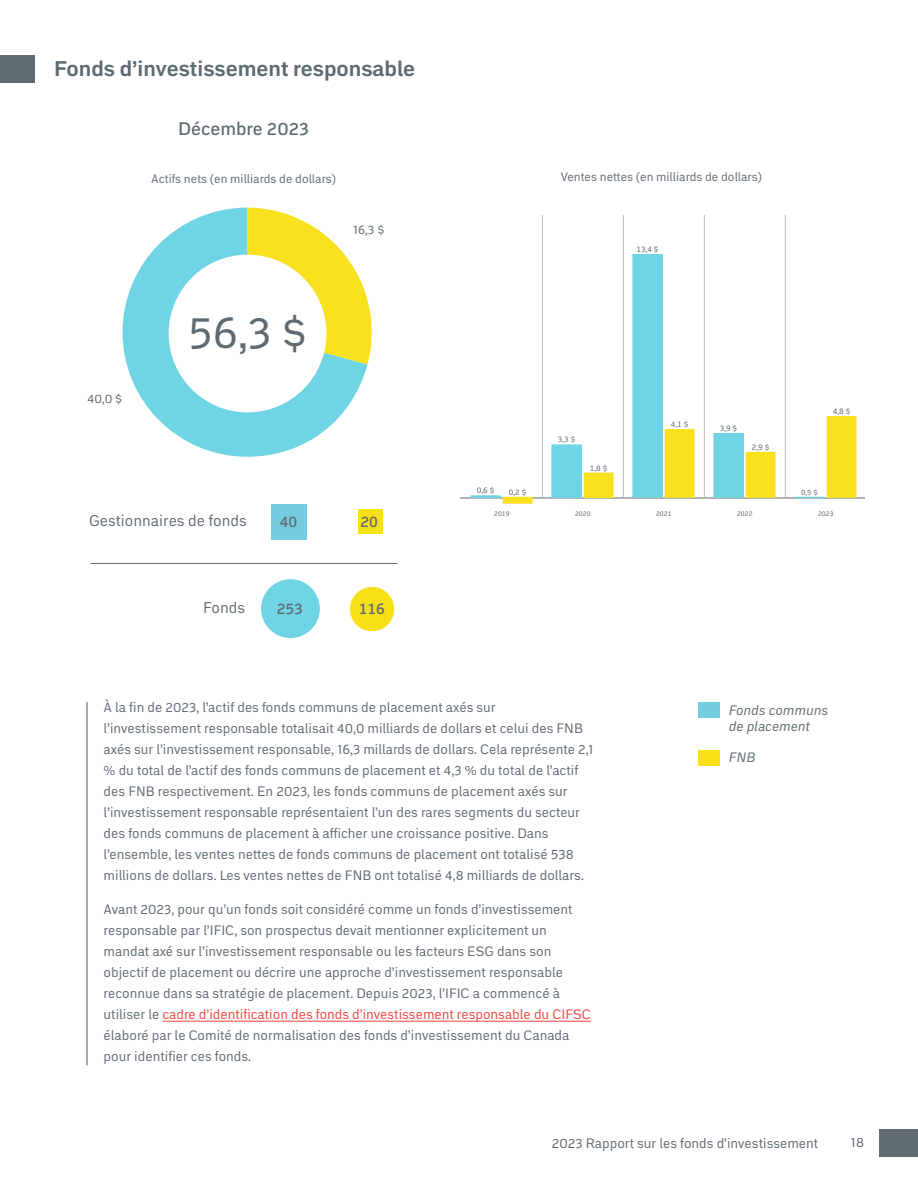
<style>
.page{position:relative;width:918px;height:1188px;background:#fff}
.page>*{position:absolute;margin:0;border:0;box-sizing:border-box;transform-origin:0 0}
.t1{font:44.4px "Embarcadero MVB Pro";color:#5e6a71}
.t2{font:700 21px "Embarcadero MVB Pro";color:#5e6a71}
.t3{font:500 18px "Embarcadero MVB Pro";color:#5e6b70}
.t4{font:15.45px "Embarcadero MVB Pro";color:#5e6b72}
.t5{font:500 15.45px "Embarcadero MVB Pro";color:#5e6a71}
.t6{font:13.5px/21px "Embarcadero MVB Pro";color:#5e6a71}
.t7{font:italic 13.5px/16.2px "Embarcadero MVB Pro";color:#5e6b70}
.t8{font:12.3px "Embarcadero MVB Pro";color:#5e6a71}
.t9{font:12px "Embarcadero MVB Pro";color:#5e6a71}
.t10{font:8.1px "Embarcadero MVB Pro";color:#5e6a71}
.t11{font:7.65px "Embarcadero MVB Pro";color:#5e6a71}
.t12{font:6.75px "Embarcadero MVB Pro";color:#5e6a71}
.s1{color:#ef433d}
</style>
<div class="page">
<div style="left:880px;top:1130px;width:38px;height:27px;background:#5e6b70"></div>
<div style="left:0;top:55px;width:35px;height:27px;background:#5e6b73"></div>
<hr style="left:86px;top:702px;width:2px;height:364px;background:#5e6a71">
<svg style="left:367px;top:298px;width:5px;height:66px"></svg>
<svg style="left:123px;top:208px;width:244px;height:249px"></svg>
<div style="left:169px;top:255px;width:157px;height:157px;background:#fff;border-radius:50%"></div>
<div style="left:271px;top:504px;width:35px;height:35px;background:#74cdde"></div>
<div style="left:350px;top:587px;width:44px;height:44px;background:#f8e016;border-radius:50%"></div>
<div style="left:358px;top:510px;width:24px;height:24px;background:#f8e016"></div>
<hr style="left:91px;top:563px;width:306px;height:1px;background:#5e6b72">
<div style="left:261px;top:579px;width:59px;height:59px;background:#6fd4e4;border-radius:50%"></div>
<hr style="left:460px;top:498px;width:405px;height:1px;background:#5e6a71">
<hr style="left:542px;top:215px;width:1px;height:283px;background:#bbbdbf">
<hr style="left:623px;top:215px;width:1px;height:283px;background:#bbbdbf">
<hr style="left:704px;top:215px;width:1px;height:283px;background:#bbbdbf">
<hr style="left:785px;top:215px;width:1px;height:283px;background:#bbbdbf">
<div style="left:471px;top:495px;width:30px;height:3px;border:1px solid #6fd4e4"></div>
<div style="left:552px;top:445px;width:29px;height:52px;background:#6fd4e4"></div>
<div style="left:552px;top:445px;width:30px;height:53px;border:1px solid #6fd4e4"></div>
<div style="left:633px;top:255px;width:29px;height:242px;background:#6fd4e4"></div>
<div style="left:633px;top:254px;width:30px;height:244px;border:1px solid #6fd4e4"></div>
<div style="left:714px;top:434px;width:29px;height:63px;background:#6fd4e4"></div>
<div style="left:713px;top:433px;width:31px;height:65px;border:1px solid #6fd4e4"></div>
<div style="left:794px;top:497px;width:31px;height:1px;border:1px solid #6fd4e4"></div>
<div style="left:503px;top:497px;width:29px;height:6px;background:#f9e11e"></div>
<div style="left:503px;top:497px;width:29px;height:7px;border:1px solid #f9e11e"></div>
<div style="left:584px;top:473px;width:29px;height:24px;background:#f9e11e"></div>
<div style="left:584px;top:473px;width:29px;height:25px;border:1px solid #f9e11e"></div>
<div style="left:665px;top:430px;width:29px;height:67px;background:#f9e11e"></div>
<div style="left:665px;top:429px;width:29px;height:69px;border:1px solid #f9e11e"></div>
<div style="left:746px;top:452px;width:29px;height:45px;background:#f9e11e"></div>
<div style="left:746px;top:452px;width:29px;height:46px;border:1px solid #f9e11e"></div>
<div style="left:827px;top:417px;width:29px;height:80px;background:#f9e11e"></div>
<div style="left:827px;top:416px;width:29px;height:82px;border:1px solid #f9e11e"></div>
<div style="left:698px;top:702px;width:22px;height:16px;background:#74cee0"></div>
<div style="left:698px;top:750px;width:22px;height:16px;background:#fae017"></div>
<hr style="left:162px;top:1021px;width:429px;height:1px;background:#ef433d">
<h2 class="t2" style="left:54px;top:54px;width:363px">Fonds d’investissement responsable</h2>
<h3 class="t3" style="left:178px;top:116px;width:132px">Décembre 2023</h3>
<p class="t9" style="left:151px;top:171px;width:187px">Actifs nets (en milliards de dollars)</p>
<p class="t8" style="left:353px;top:221px;width:33px">16,3 $</p>
<p class="t8" style="left:87px;top:390px;width:36px">40,0 $</p>
<h1 class="t1" style="left:188px;top:301px;width:121px">56,3 $</h1>
<p class="t4" style="left:89px;top:510px;width:159px">Gestionnaires de fonds</p>
<p class="t4" style="left:203px;top:597px;width:44px">Fonds</p>
<p class="t5" style="left:280px;top:510px;width:19px">40</p>
<p class="t5" style="left:361px;top:510px;width:19px">20</p>
<p class="t5" style="left:277px;top:597px;width:28px">253</p>
<p class="t5" style="left:359px;top:598px;width:28px">116</p>
<p class="t9" style="left:561px;top:169px;width:203px">Ventes nettes (en milliards de dollars)</p>
<p class="t10" style="left:636px;top:243px;width:24px">13,4 $</p>
<p class="t10" style="left:477px;top:485px;width:19px">0,6 $</p>
<p class="t10" style="left:558px;top:434px;width:19px">3,3 $</p>
<p class="t10" style="left:590px;top:462px;width:19px">1,8 $</p>
<p class="t10" style="left:671px;top:419px;width:19px">4,1 $</p>
<p class="t10" style="left:720px;top:422px;width:19px">3,9 $</p>
<p class="t10" style="left:752px;top:441px;width:19px">2,9 $</p>
<p class="t10" style="left:509px;top:487px;width:19px">0,2 $</p>
<p class="t11" style="left:801px;top:487px;width:18px">0,5 $</p>
<p class="t10" style="left:833px;top:406px;width:19px">4,8 $</p>
<p class="t12" style="left:494px;top:509px;width:17px">2019</p>
<p class="t12" style="left:575px;top:509px;width:17px">2020</p>
<p class="t12" style="left:656px;top:509px;width:17px">2021</p>
<p class="t12" style="left:737px;top:509px;width:17px">2022</p>
<p class="t12" style="left:818px;top:509px;width:17px">2023</p>
<p class="t6" style="left:104px;top:696px;width:492px">À la fin de 2023, l’actif des fonds communs de placement axés sur l’investissement responsable totalisait 40,0 milliards de dollars et celui des FNB axés sur l’investissement responsable, 16,3 millards de dollars. Cela représente 2,1 % du total de l’actif des fonds communs de placement et 4,3 % du total de l’actif des FNB respectivement. En 2023, les fonds communs de placement axés sur l’investissement responsable représentaient l’un des rares segments du secteur des fonds communs de placement à afficher une croissance positive. Dans l’ensemble, les ventes nettes de fonds communs de placement ont totalisé 538 millions de dollars. Les ventes nettes de FNB ont totalisé 4,8 milliards de dollars.</p>
<p class="t6" style="left:104px;top:898px;width:489px">Avant 2023, pour qu’un fonds soit considéré comme un fonds d’investissement responsable par l’IFIC, son prospectus devait mentionner explicitement un mandat axé sur l’investissement responsable ou les facteurs ESG dans son objectif de placement ou décrire une approche d’investissement responsable reconnue dans sa stratégie de placement. Depuis 2023, l’IFIC a commencé à utiliser le <span class="s1">cadre d’identification des fonds d’investissement responsable du CIFSC </span>élaboré par le Comité de normalisation des fonds d’investissement du Canada pour identifier ces fonds.</p>
<p class="t7" style="left:729px;top:702px;width:101px">Fonds communs de placement</p>
<p class="t7" style="left:729px;top:749px;width:28px">FNB</p>
<p class="t6" style="left:552px;top:1132px;width:268px">2023 Rapport sur les fonds d’investissement</p>
<p class="t6" style="left:851px;top:1131px;width:15px">18</p>
</div>
